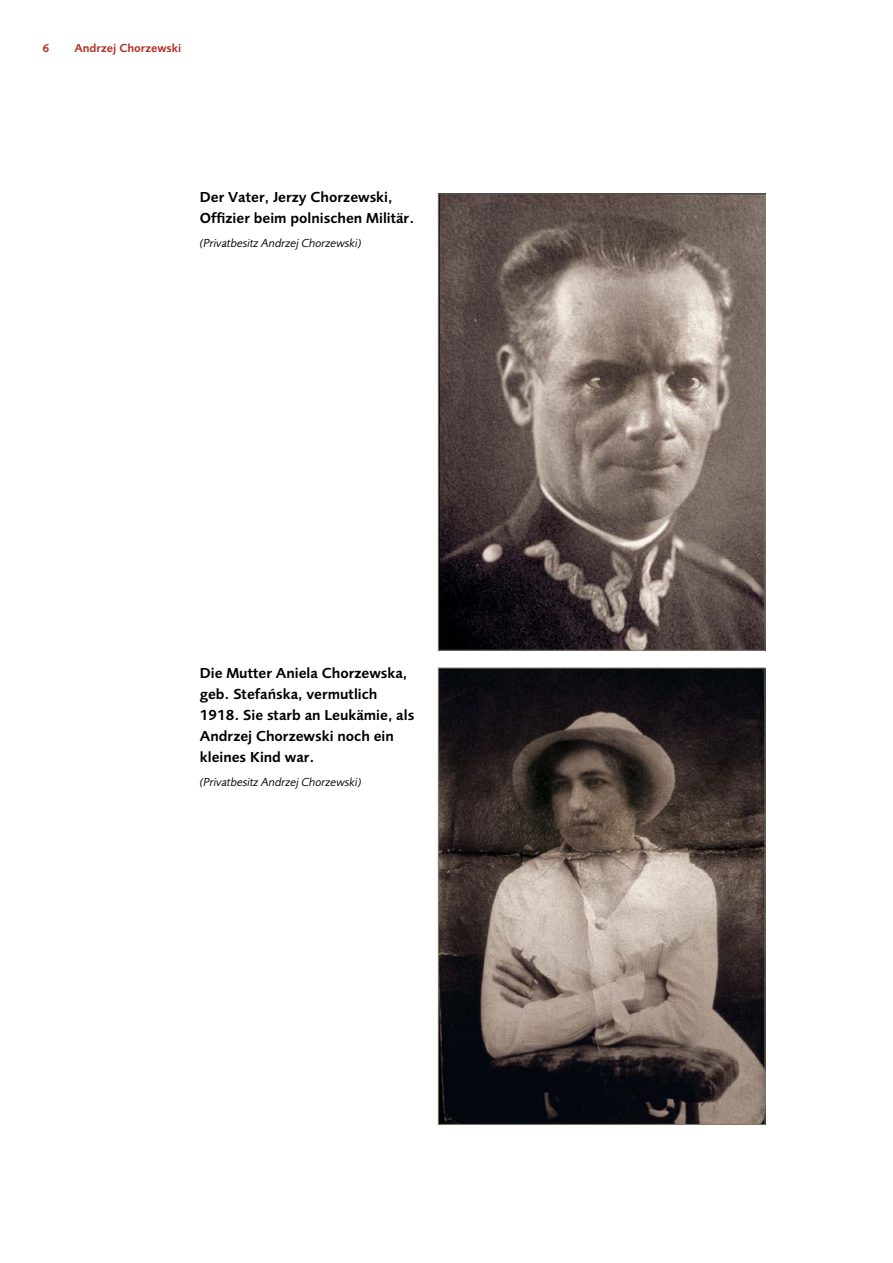
<style>
.page{position:relative;width:893px;height:1263px;background:#fff}
.page>*{position:absolute;margin:0;border:0;box-sizing:border-box;transform-origin:0 0}
.t1{font:15px/21px "Foundry Sans Demi CE";color:#000}
.t2{font:12px "Foundry Sans Book Italic CE";color:#000}
.t3{font:12px "Foundry Sans Demi CE";color:#b13227}
</style>
<div class="page">
<img style="left:440px;top:195px;width:323px;height:454px">
<div style="left:438px;top:193px;width:327px;height:458px;border:1px solid #827c6c"></div>
<img style="left:440px;top:670px;width:323px;height:453px">
<div style="left:438px;top:668px;width:327px;height:457px;border:1px solid #827c6c"></div>
<p class="t3" style="left:43px;top:41px;width:8px">6</p>
<p class="t3" style="left:74px;top:41px;width:108px">Andrzej Chorzewski</p>
<p class="t1" style="left:200px;top:186px;width:216px">Der Vater, Jerzy Chorzewski,<br>Offizier beim polnischen Militär.</p>
<p class="t2" style="left:200px;top:236px;width:163px">(Privatbesitz Andrzej Chorzewski)</p>
<p class="t1" style="left:200px;top:663px;width:216px">Die Mutter Aniela Chorzewska, geb. Stefańska, vermutlich<br>1918. Sie starb an Leukämie, als<br>Andrzej Chorzewski noch ein kleines Kind war.</p>
<p class="t2" style="left:200px;top:775px;width:163px">(Privatbesitz Andrzej Chorzewski)</p>
</div>
